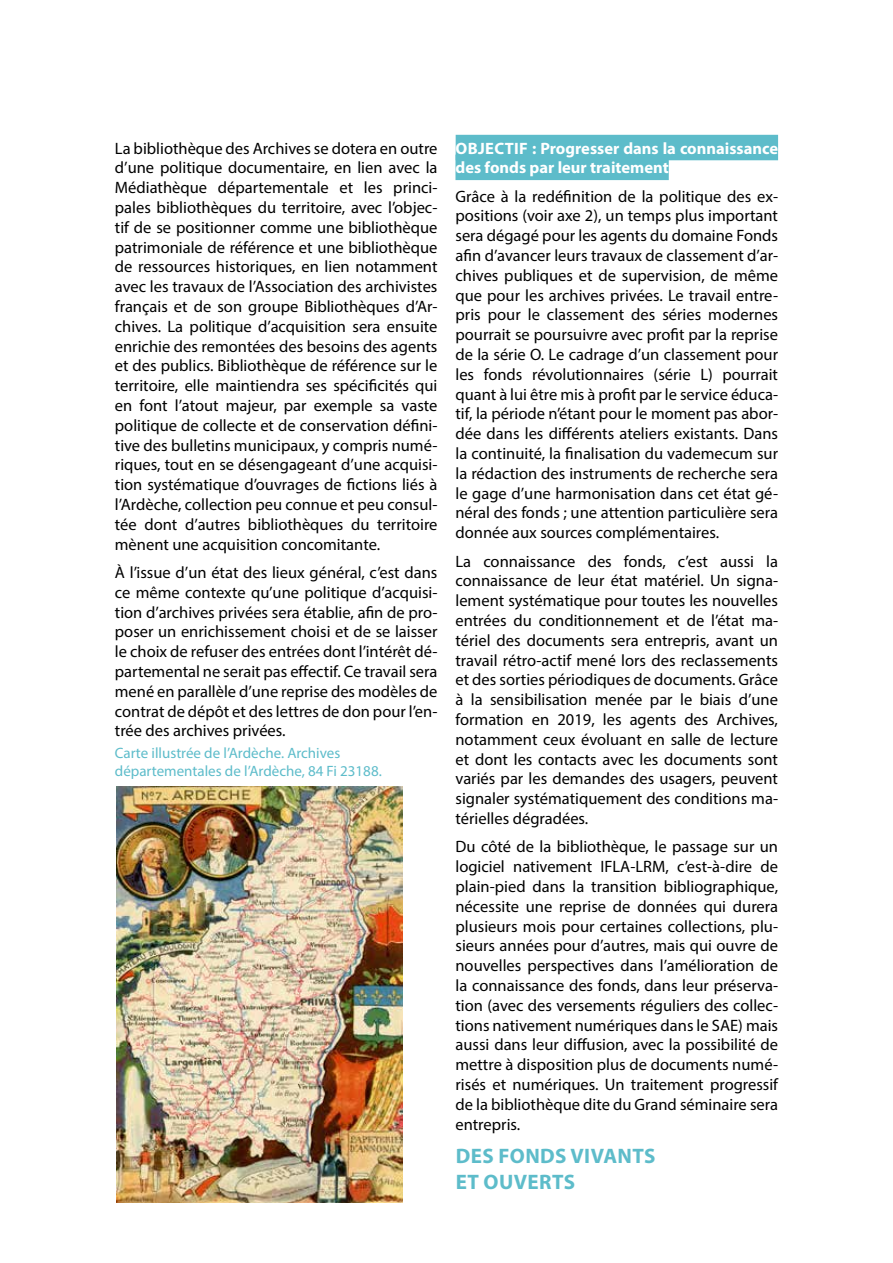
<style>
.page{position:relative;width:893px;height:1263px;background:#fff}
.page>*{position:absolute;margin:0;border:0;box-sizing:border-box;transform-origin:0 0}
.t1{font:700 21px/25.2px "Myriad Pro";letter-spacing:.02em;color:#5dbcca}
.t2{font:16.5px/19.8px "Myriad Pro";color:#000;text-align:justify}
.t3{font:700 16.5px/19.8px "Myriad Pro";color:#fff}
.t4{font:15px/18px "Myriad Pro";color:#5dbcca}
</style>
<div class="page">
<div style="left:456px;top:135px;width:322px;height:25px;background:#5dbcca"></div>
<div style="left:455px;top:155px;width:214px;height:25px;background:#5dbcca"></div>
<img style="left:116px;top:787px;width:286px;height:415px">
<p class="t2" style="left:115px;top:138px;width:324px">La bibliothèque des Archives se dotera en outre d’une politique documentaire, en lien avec la Médiathèque départementale et les princi&shy;pales bibliothèques du territoire, avec l’objec&shy;tif de se positionner comme une bibliothèque patrimoniale de référence et une bibliothèque de ressources historiques, en lien notamment avec les travaux de l’Association des archivistes français et de son groupe Bibliothèques d’Ar&shy;chives. La politique d’acquisition sera ensuite enrichie des remontées des besoins des agents et des publics. Bibliothèque de référence sur le territoire, elle maintiendra ses spécificités qui en font l’atout majeur, par exemple sa vaste politique de collecte et de conservation défini&shy;tive des bulletins municipaux, y compris numé&shy;riques, tout en se désengageant d’une acquisi&shy;tion systématique d’ouvrages de fictions liés à l’Ardèche, collection peu connue et peu consul&shy;tée dont d’autres bibliothèques du territoire mènent une acquisition concomitante.</p>
<p class="t2" style="left:115px;top:562px;width:324px">À l’issue d’un état des lieux général, c’est dans ce même contexte qu’une politique d’acquisi&shy;tion d’archives privées sera établie, afin de pro&shy;poser un enrichissement choisi et de se laisser le choix de refuser des entrées dont l’intérêt dé&shy;partemental ne serait pas effectif. Ce travail sera mené en parallèle d’une reprise des modèles de contrat de dépôt et des lettres de don pour l’en&shy;trée des archives privées.</p>
<p class="t4" style="left:115px;top:743px;width:268px">Carte illustrée de l’Ardèche. Archives départementales de l’Ardèche, 84 Fi 23188.</p>
<p class="t3" style="left:455px;top:138px;width:324px">OBJECTIF : Progresser dans la connaissance des fonds par leur traitement</p>
<p class="t2" style="left:455px;top:186px;width:324px">Grâce à la redéfinition de la politique des ex&shy;positions (voir axe 2), un temps plus important sera dégagé pour les agents du domaine Fonds afin d’avancer leurs travaux de classement d’ar&shy;chives publiques et de supervision, de même que pour les archives privées. Le travail entre&shy;pris pour le classement des séries modernes pourrait se poursuivre avec profit par la reprise de la série O. Le cadrage d’un classement pour les fonds révolutionnaires (série L) pourrait quant à lui être mis à profit par le service éduca&shy;tif, la période n’étant pour le moment pas abor&shy;dée dans les différents ateliers existants. Dans la continuité, la finalisation du vademecum sur la rédaction des instruments de recherche sera le gage d’une harmonisation dans cet état gé&shy;néral des fonds ; une attention particulière sera donnée aux sources complémentaires.</p>
<p class="t2" style="left:455px;top:551px;width:324px">La connaissance des fonds, c’est aussi la connaissance de leur état matériel. Un signa&shy;lement systématique pour toutes les nouvelles entrées du conditionnement et de l’état ma&shy;tériel des documents sera entrepris, avant un travail rétro-actif mené lors des reclassements et des sorties périodiques de documents. Grâce à la sensibilisation menée par le biais d’une formation en 2019, les agents des Archives, notamment ceux évoluant en salle de lecture et dont les contacts avec les documents sont variés par les demandes des usagers, peuvent signaler systématiquement des conditions ma&shy;térielles dégradées.</p>
<p class="t2" style="left:455px;top:837px;width:324px">Du côté de la bibliothèque, le passage sur un logiciel nativement IFLA-LRM, c’est-à-dire de plain-pied dans la transition bibliographique, nécessite une reprise de données qui durera plusieurs mois pour certaines collections, plu&shy;sieurs années pour d’autres, mais qui ouvre de nouvelles perspectives dans l’amélioration de la connaissance des fonds, dans leur préserva&shy;tion (avec des versements réguliers des collec&shy;tions nativement numériques dans le SAE) mais aussi dans leur diffusion, avec la possibilité de mettre à disposition plus de documents numé&shy;risés et numériques. Un traitement progressif de la bibliothèque dite du Grand séminaire sera entrepris.</p>
<p class="t1" style="left:456px;top:1143px;width:201px">DES FONDS VIVANTS<br>ET OUVERTS</p>
</div>
